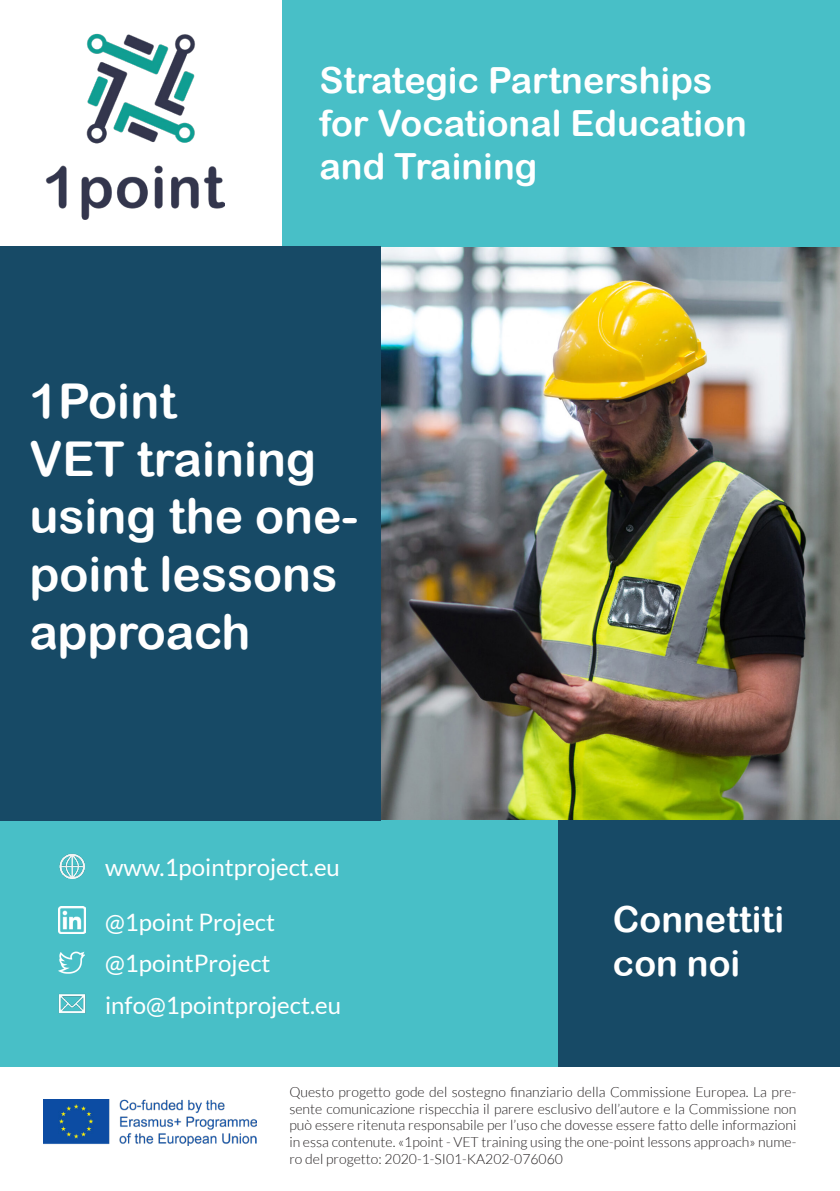
<style>
.page{position:relative;width:840px;height:1191px;background:#fff}
.page>*{position:absolute;margin:0;border:0;box-sizing:border-box;transform-origin:0 0}
.t1{font:48px/57.6px "Arial Rounded MT Bold";color:#fff}
.t2{font:36px/43.2px "Arial Rounded MT Bold";color:#fff}
.t3{font:24px "Lato";color:#fff}
.t4{font:300 14px/16.8px "Lato";color:#231f20;text-align:justify}
</style>
<div class="page">
<img style="left:380px;top:246px;width:459px;height:575px">
<div style="left:0;top:821px;width:558px;height:246px;background:#48bfc7"></div>
<div style="left:558px;top:821px;width:281px;height:246px;background:#174a66"></div>
<div style="left:282px;top:0;width:557px;height:246px;background:#48bfc7"></div>
<img style="left:45px;top:34px;width:179px;height:185px">
<div style="left:0;top:246px;width:380px;height:575px;background:#174a66"></div>
<img style="left:58px;top:994px;width:28px;height:20px">
<img style="left:58px;top:906px;width:28px;height:28px">
<img style="left:58px;top:951px;width:26px;height:23px">
<img style="left:59px;top:854px;width:25px;height:24px">
<img style="left:44px;top:1099px;width:212px;height:47px">
<p class="t2" style="left:319px;top:58px;width:428px">Strategic Partnerships for Vocational Education and Training</p>
<p class="t1" style="left:29px;top:372px;width:148px">1Point</p>
<p class="t1" style="left:29px;top:429px;width:329px">VET training using the one&shy;point lessons approach</p>
<p class="t3" style="left:105px;top:853px;width:236px">www.1pointproject.eu</p>
<p class="t3" style="left:105px;top:908px;width:171px">@1point Project</p>
<p class="t3" style="left:105px;top:950px;width:167px">@1pointProject</p>
<p class="t3" style="left:105px;top:992px;width:237px">info@1pointproject.eu</p>
<p class="t2" style="left:612px;top:897px;width:172px">Connettiti con noi</p>
<p class="t4" style="left:289px;top:1083px;width:508px">Questo progetto gode del sostegno finanziario della Commissione Europea. La pre&shy;sente comunicazione rispecchia il parere esclusivo dell’autore e la Commissione non può essere ritenuta responsabile per l’uso che dovesse essere fatto delle informazioni in essa contenute. «1point - VET training using the one-point lessons approach» nume&shy;ro del progetto: 2020-1-SI01-KA202-076060</p>
</div>
